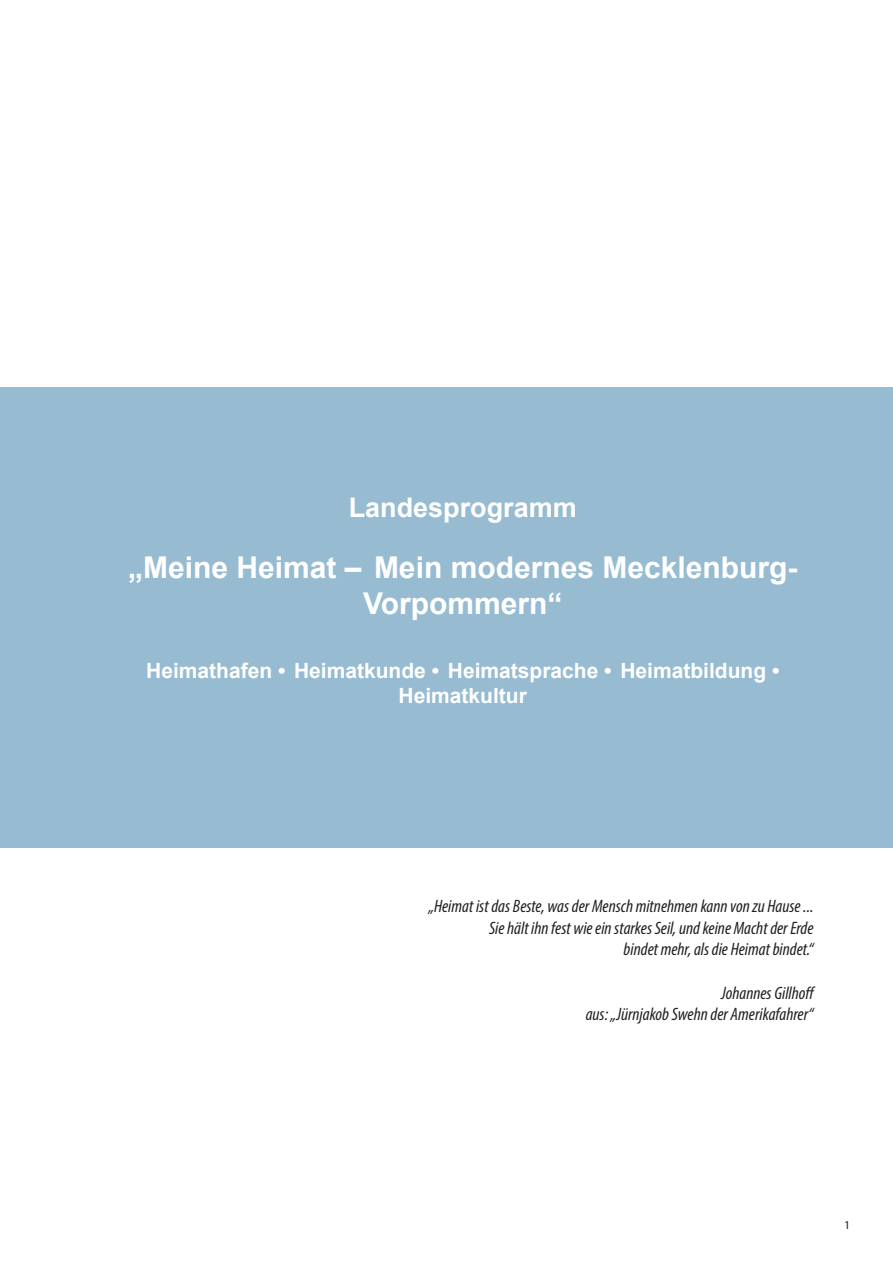
<style>
.page{position:relative;width:893px;height:1263px;background:#fff}
.page>*{position:absolute;margin:0;border:0;box-sizing:border-box;transform-origin:0 0}
.Überschrift_1{font:700 30px/36px "Arial";color:#fff;text-align:center}
.Überschrift_1-2{font:700 27px "Arial";color:#fff}
.Überschrift_1-3{font:700 21px/25.2px "Arial";color:#fff;text-align:center}
.t1{font:italic condensed 18px/21.6px "Myriad Pro";color:#231f20;text-align:right}
.t2{font:12px "Myriad Pro";color:#231f20}
</style>
<div class="page">
<div style="left:0;top:387px;width:893px;height:460px;background:#97bcd2"></div>
<p class="Überschrift_1-2" style="left:349px;top:489px;width:230px">Landesprogramm</p>
<p class="Überschrift_1" style="left:128px;top:550px;width:671px">„Meine Heimat – Mein modernes Mecklenburg-<br>Vorpommern“</p>
<p class="Überschrift_1-3" style="left:146px;top:658px;width:635px">Heimathafen • Heimatkunde • Heimatsprache • Heimatbildung •<br>Heimatkultur</p>
<p class="t1" style="left:429px;top:895px;width:386px">„Heimat ist das Beste, was der Mensch mitnehmen kann von zu Hause ...<br>Sie hält ihn fest wie ein starkes Seil, und keine Macht der Erde<br>bindet mehr, als die Heimat bindet.“</p>
<p class="t1" style="left:586px;top:982px;width:231px">Johannes Gillhoff<br>aus: „Jürnjakob Swehn der Amerikafahrer“</p>
<p class="t2" style="left:844px;top:1217px;width:8px">1</p>
</div>
